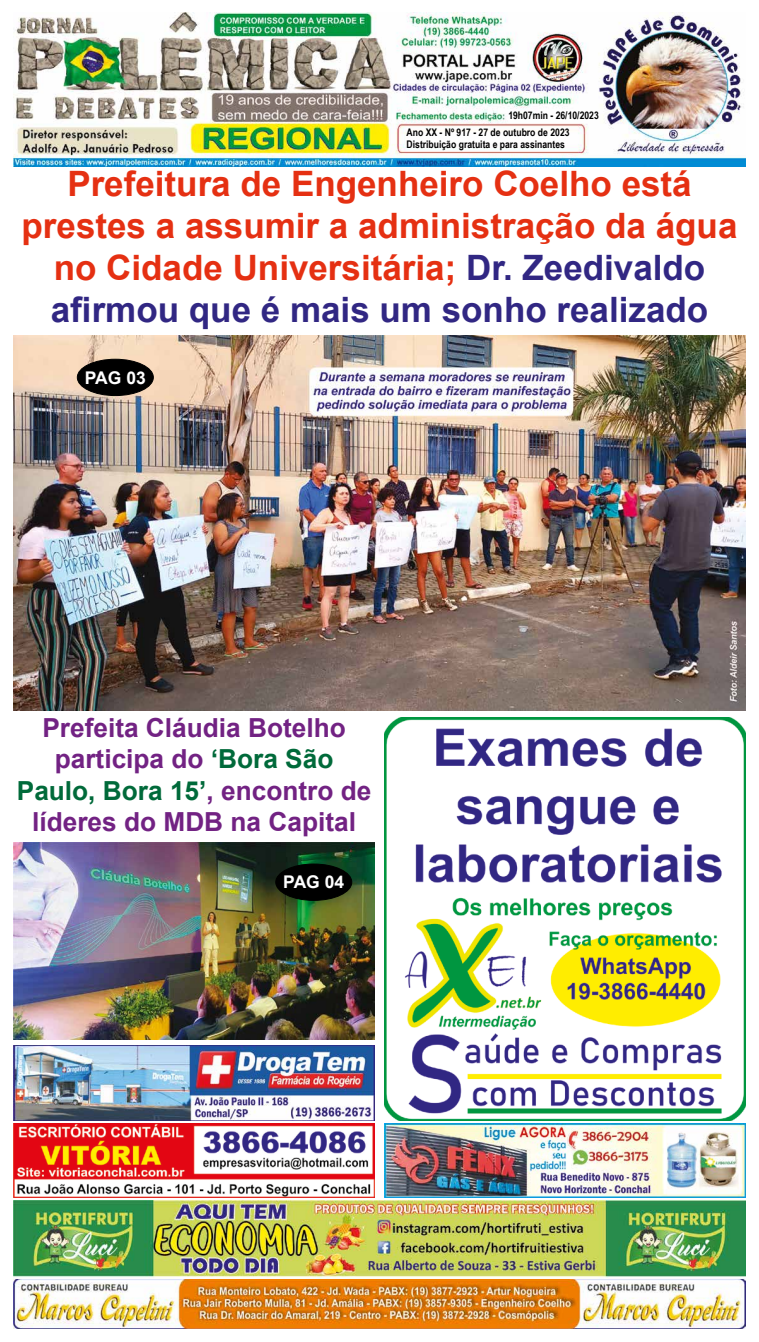
<style>
.page{position:relative;width:759px;height:1342px;background:#fff}
.page>*{position:absolute;margin:0;border:0;box-sizing:border-box;transform-origin:0 0}
.t1{font:700 35px/42px "Arial";color:#e53012;text-align:center}
.t2{font:700 26.25px/31.5px "Arial";color:#722283;text-align:center}
.t3{font:700 17.5px "Arial";color:#fff}
.t4{font:700 10.5px/16.6px "Arial Narrow";color:#000}
.s1{color:#312783}
.s2{color:#006a3a}
</style>
<div class="page">
<img style="left:14px;top:13px;width:731px;height:153px">
<img style="left:14px;top:1201px;width:731px;height:128px">
<img style="left:14px;top:1123px;width:360px;height:74px">
<img style="left:14px;top:1045px;width:360px;height:76px">
<img style="left:385px;top:1123px;width:360px;height:74px">
<img style="left:14px;top:335px;width:731px;height:375px">
<img style="left:385px;top:718px;width:360px;height:402px">
<img style="left:14px;top:842px;width:360px;height:198px">
<div style="left:77px;top:359px;width:76px;height:37px;background:#000;border-radius:50%"></div>
<div style="left:77px;top:359px;width:77px;height:37px;border:1px solid #000;border-radius:50%"></div>
<div style="left:276px;top:864px;width:76px;height:36px;background:#000;border-radius:50%"></div>
<div style="left:275px;top:864px;width:77px;height:37px;border:1px solid #000;border-radius:50%"></div>
<p class="t4" style="left:407px;top:106px;width:194px;text-indent:102px">19h07min - 26/10/2023<br>Ano XX - Nº 917 - 27 de outubro de 2023</p>
<p class="t4" style="left:407px;top:136px;width:160px">Distribuição gratuita e para assinantes</p>
<p class="t1" style="left:22px;top:163px;width:717px">Prefeitura de Engenheiro Coelho está prestes a assumir a administração da água no Cidade Universitária; <span class="s1">Dr. Zeedivaldo afirmou que é mais um sonho realizado</span></p>
<p class="t3" style="left:85px;top:365px;width:62px">PAG 03</p>
<p class="t2" style="left:17px;top:712px;width:356px">Prefeita Cláudia Botelho participa do <span class="s2">‘Bora São<br>Paulo, Bora 15’</span>, encontro de líderes do MDB na Capital</p>
<p class="t3" style="left:283px;top:870px;width:62px">PAG 04</p>
</div>
